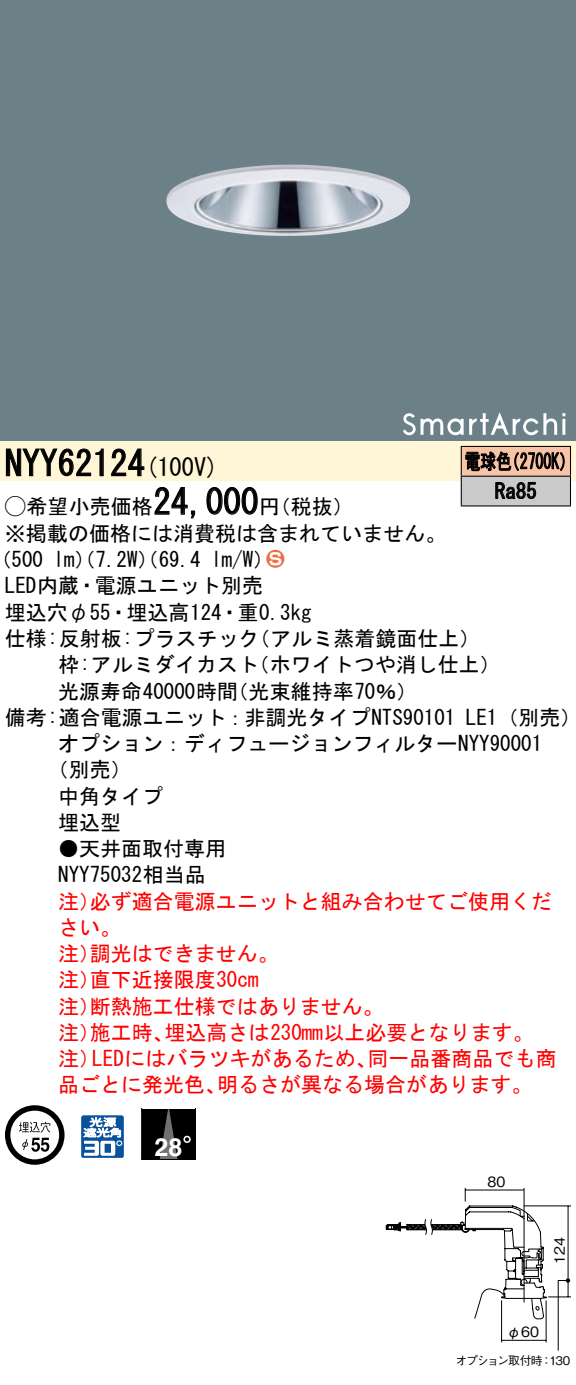
<style>
.page{position:relative;width:576px;height:1385px;background:#fff}
.page>*{position:absolute;margin:0;border:0;box-sizing:border-box;transform-origin:0 0}
.t1{font:35px "MS Gothic";color:#000}
.t2{font:700 25.2px "Helvetica";color:#fff}
.t3{font:24.5px "MS Gothic";color:#000}
.t4{font:21px/26.2px "MS Gothic";color:#000}
.t5{font:21px/26.2px "MS Gothic";color:#f00}
.t6{font:21px/29.8px "MS Gothic";color:#000;scale:.75 1}
.t7{font:21px "Ford Classification 1";color:#ed6d48}
.t8{font:14px "Gothic BBB Pro Medium 90 msp RKSJ H";color:#000}
.t9{font:11.9px "Gothic BBB Pro Medium 90 msp RKSJ H";letter-spacing:-.075em;color:#000}
.s1{font-family:"Ford Classification 1"}
.s2{color:#fff}
</style>
<div class="page">
<div style="left:0;top:0;width:575px;height:411px;background:#6c8087"></div>
<img style="left:166px;top:164px;width:244px;height:72px">
<div style="left:0;top:411px;width:575px;height:30px;background:#6c8087"></div>
<svg style="left:403px;top:413px;width:60px;height:22px"></svg>
<svg style="left:469px;top:412px;width:96px;height:23px"></svg>
<div style="left:0;top:441px;width:575px;height:40px;background:#fff5d7"></div>
<svg style="left:6px;top:448px;width:98px;height:29px"></svg>
<svg style="left:111px;top:448px;width:34px;height:29px"></svg>
<svg style="left:154px;top:487px;width:42px;height:32px"></svg>
<svg style="left:206px;top:487px;width:52px;height:28px"></svg>
<svg style="left:5px;top:1105px;width:59px;height:59px"></svg>
<svg style="left:81px;top:1115px;width:43px;height:43px"></svg>
<svg style="left:141px;top:1108px;width:55px;height:52px;background:#181818"></svg>
<svg style="left:183px;top:1135px;width:8px;height:8px"></svg>
<div style="left:461px;top:446px;width:109px;height:30px;background:#f7c4a7"></div>
<div style="left:461px;top:476px;width:109px;height:30px;background:#cacaca"></div>
<hr style="left:460px;top:446px;width:110px;height:1px;background:#000">
<hr style="left:569px;top:447px;width:2px;height:29px;background:#000">
<hr style="left:460px;top:475px;width:110px;height:2px;background:#000">
<hr style="left:569px;top:477px;width:2px;height:28px;background:#000">
<hr style="left:460px;top:505px;width:110px;height:1px;background:#000">
<svg style="left:460px;top:447px;width:104px;height:58px"></svg>
<svg style="left:385px;top:1188px;width:185px;height:163px"></svg>
<h1 class="t1" style="left:5px;top:446px;width:142px">NYY62124</h1>
<p class="t6" style="left:494px;top:446px;width:57px;text-indent:-30px">電球色<br>Ra85</p>
<p class="t6" style="left:504px;top:446px;width:96px">（2700 (K</p>
<p class="t3" style="left:145px;top:455px;width:75px">(100 (V</p>
<h1 class="t1" style="left:153px;top:484px;width:106px">24,000</h1>
<p class="t4" style="left:5px;top:493px;width:442px"><span class="s1">A</span>希望小売価格<br>※掲載の価格には消費税は含まれていません。</p>
<p class="t7" style="left:266px;top:548px;width:19px">2<span class="s2">3</span></p>
<p class="t4" style="left:259px;top:494px;width:96px">（円税抜(</p>
<p class="t4" style="left:211px;top:546px;width:64px">l m (W/</p>
<p class="t4" style="left:-9px;top:546px;width:54px">（500</p>
<p class="t4" style="left:5px;top:573px;width:259px">LED内蔵・電源ユニット別売</p>
<p class="t4" style="left:5px;top:599px;width:308px">埋込穴φ55・埋込高124・重0.3kg</p>
<p class="t4" style="left:249px;top:625px;width:233px">（アルミ蒸着鏡面仕上(</p>
<p class="t4" style="left:54px;top:546px;width:149px">lm）（7.2 ）（W 69.4</p>
<p class="t4" style="left:248px;top:625px;width:253px;text-indent:-243px">仕様:反射板:プラスチック<br>（ホワイトつや消し仕上(</p>
<p class="t4" style="left:227px;top:651px;width:191px;text-indent:-169px">枠:アルミダイカスト<br>（光束維持率70％(</p>
<p class="t4" style="left:58px;top:678px;width:181px">光源寿命40000時間</p>
<p class="t4" style="left:5px;top:704px;width:452px">備考:適合電源ユニット：非調光タイプNTS90101</p>
<p class="t4" style="left:58px;top:730px;width:485px">オプション：ディフュージョンフィルターNYY90001</p>
<p class="t4" style="left:48px;top:756px;width:85px">（別売(</p>
<p class="t4" style="left:58px;top:783px;width:106px">中角タイプ</p>
<p class="t4" style="left:58px;top:809px;width:64px">埋込型</p>
<p class="t4" style="left:58px;top:835px;width:169px">●天井面取付専用<br>NYY75032相当品</p>
<p class="t5" style="left:90px;top:888px;width:463px">必ず適合電源ユニットと組み合わせてご使用くだ</p>
<p class="t4" style="left:465px;top:704px;width:117px">LE （1 別売(</p>
<p class="t5" style="left:58px;top:888px;width:43px">注）</p>
<p class="t5" style="left:58px;top:914px;width:64px">さい。</p>
<p class="t5" style="left:90px;top:940px;width:190px">調光はできません。</p>
<p class="t5" style="left:90px;top:940px;width:170px;text-indent:-32px">注）<br>直下近接限度30cm</p>
<p class="t5" style="left:90px;top:966px;width:295px;text-indent:-32px">注）<br>断熱施工仕様ではありません。</p>
<p class="t5" style="left:58px;top:993px;width:43px">注）</p>
<p class="t5" style="left:164px;top:1019px;width:370px">埋込高さは230mm以上必要となります。</p>
<p class="t5" style="left:90px;top:1019px;width:85px">施工時、</p>
<p class="t5" style="left:58px;top:1019px;width:43px">注）</p>
<p class="t5" style="left:92px;top:1045px;width:286px">LEDにはバラツキがあるため、</p>
<p class="t5" style="left:367px;top:1045px;width:190px">同一品番商品でも商</p>
<p class="t5" style="left:58px;top:1045px;width:43px">注）</p>
<p class="t5" style="left:58px;top:1071px;width:169px">品ごとに発光色、</p>
<p class="t5" style="left:217px;top:1071px;width:317px">明るさが異なる場合があります。</p>
<p class="t2" style="left:154px;top:1127px;width:29px">28</p>
<p class="t8" style="left:487px;top:1170px;width:19px">80</p>
<p class="t8" style="left:548px;top:1264px;width:28px;rotate:-90deg">124</p>
<p class="t8" style="left:506px;top:1320px;width:33px">φ60</p>
<p class="t9" style="left:455px;top:1351px;width:89px">オプション取付時</p>
<p class="t9" style="left:540px;top:1351px;width:31px">：130</p>
</div>
